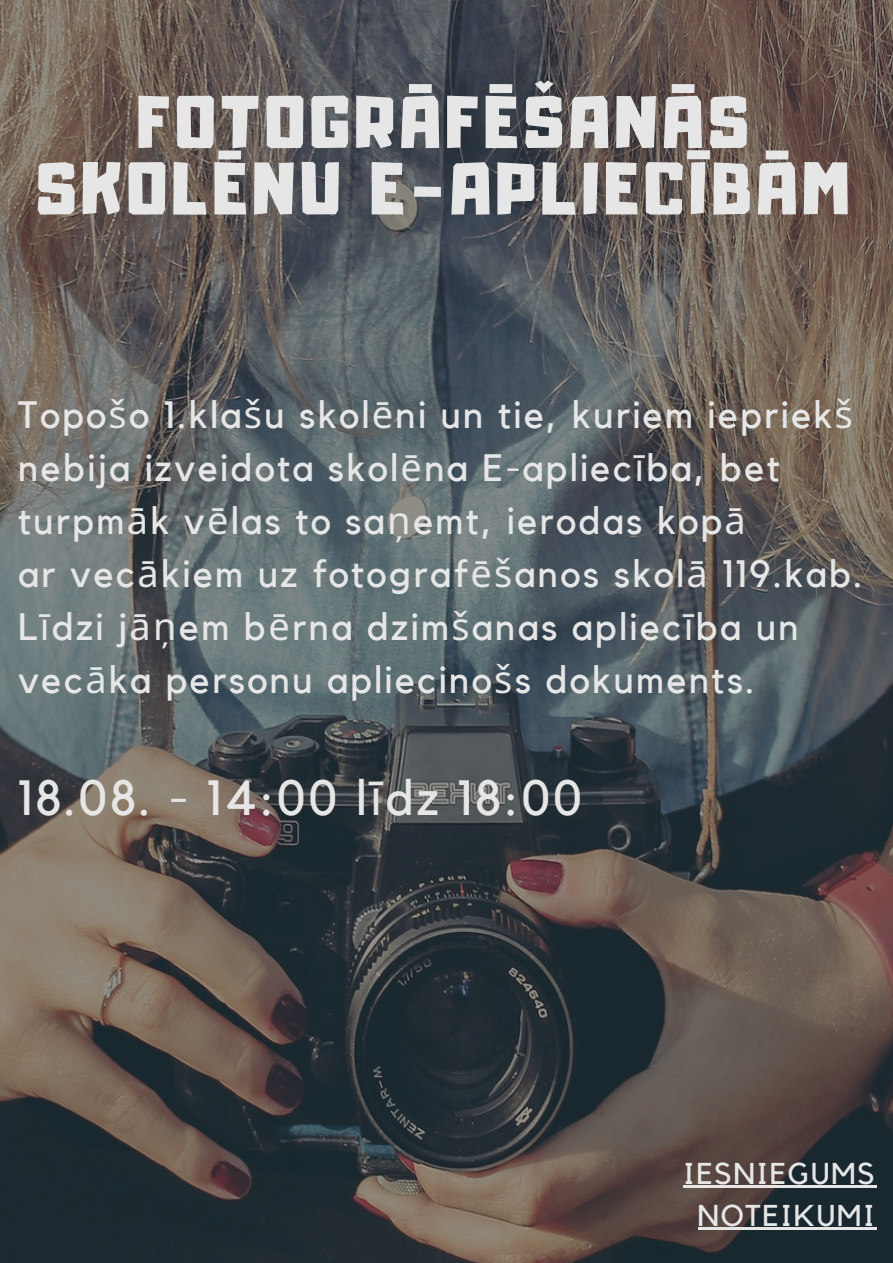
<style>
.page{position:relative;width:893px;height:1263px;background:#fff}
.page>*{position:absolute;margin:0;border:0;box-sizing:border-box;transform-origin:0 0}
.t1{font:65.55px "Adumu";letter-spacing:.08em;color:#e6e6e6}
.t2{font:49.28px "Kollektif";letter-spacing:.06em;color:#e6e6e6}
.t3{font:38.03px/52.9px "Kollektif";letter-spacing:.06em;color:#e6e6e6}
.t4{font:30px "Kollektif";letter-spacing:.05em;color:#e6e6e6}
.s1{font-family:"Noto Sans"}
</style>
<div class="page">
<img style="left:0;top:0;width:893px;height:1263px">
<hr style="left:683px;top:1185px;width:193px;height:3px;background:#e6e6e6">
<hr style="left:697px;top:1227px;width:179px;height:3px;background:#e6e6e6">
<p class="t1" style="left:137px;top:96px;width:612px">FOTOGRĀFĒŠANĀS</p>
<p class="t1" style="left:36px;top:162px;width:814px">SKOLĒNU E-APLIECĪBĀM</p>
<p class="t3" style="left:18px;top:390px;width:836px">Topo<span class="s1">š</span>o 1.kla<span class="s1">š</span>u skol<span class="s1">ē</span>ni un tie, kuriem iepriek<span class="s1">š </span>nebija izveidota skol<span class="s1">ē</span>na E-apliec<span class="s1">ī</span>ba, bet turpm<span class="s1">ā</span>k v<span class="s1">ē</span>las to sa<span class="s1">ņ</span>emt, ierodas kop<span class="s1">ā</span></p>
<p class="t3" style="left:18px;top:549px;width:846px">ar vec<span class="s1">ā</span>kiem uz fotograf<span class="s1">ēš</span>anos skol<span class="s1">ā</span> 119.kab.<br>L<span class="s1">ī</span>dzi j<span class="s1">āņ</span>em b<span class="s1">ē</span>rna dzim<span class="s1">š</span>anas apliec<span class="s1">ī</span>ba un vec<span class="s1">ā</span>ka personu apliecino<span class="s1">š</span>s dokuments.</p>
<p class="t2" style="left:18px;top:775px;width:565px">18.08. - 14:00 l<span class="s1">ī</span>dz 18:00</p>
<p class="t4" style="left:683px;top:1159px;width:193px">IESNIEGUMS</p>
<p class="t4" style="left:697px;top:1201px;width:179px">NOTEIKUMI</p>
</div>
